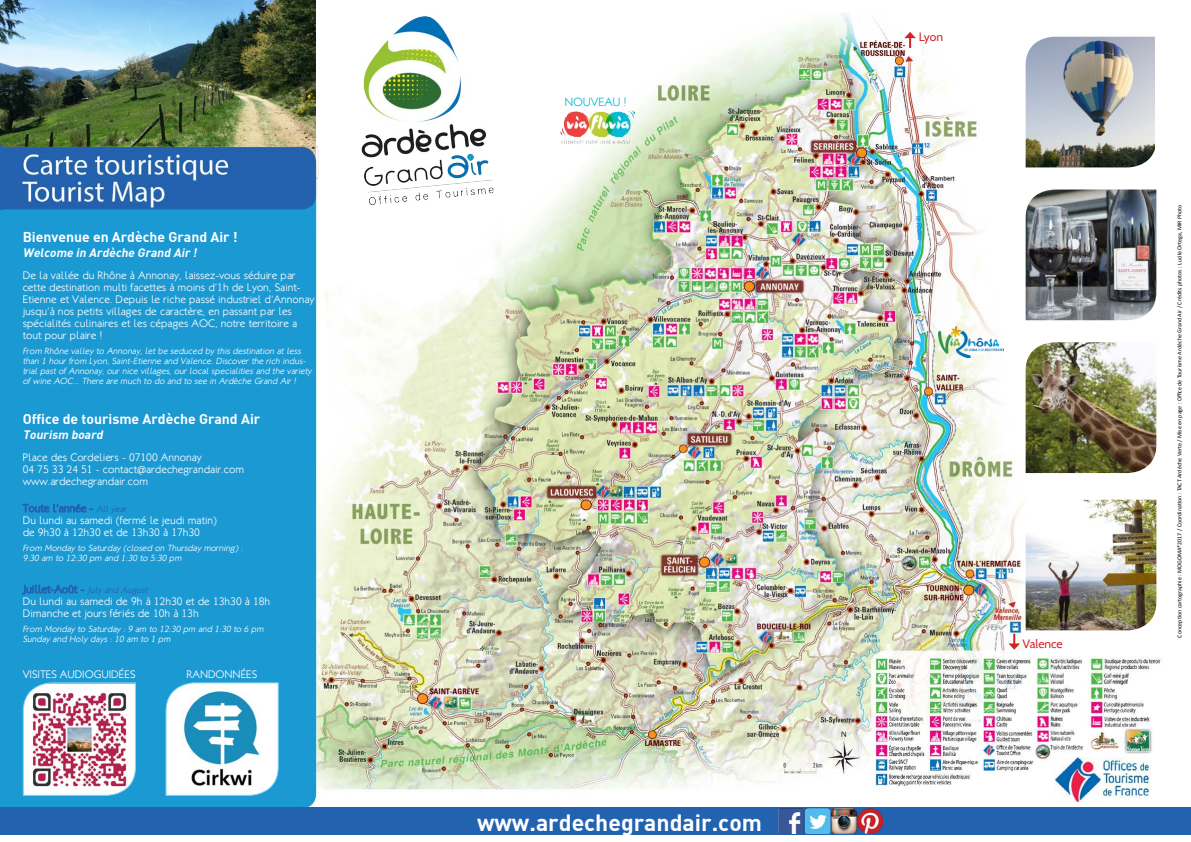
<style>
.page{position:relative;width:1191px;height:842px;background:#fff}
.page>*{position:absolute;margin:0;border:0;box-sizing:border-box;transform-origin:0 0}
.t1{font:23px "DIN Bold";color:#fff}
.t2{font:14px "DIN Bold";color:#fff}
.t3{font:italic 12px "DIN Bold";color:#fff}
.t4{font:12px "Cabin";letter-spacing:-.005em;color:#d2232a}
.t5{font:300 12px "Klill";color:#00bbd6}
.t6{font:300 11px/12px "Klill";color:#fff}
.t7{font:italic 300 9px/10px "Klill";color:#fff}
.t8{font:6px "Calibri";color:#000}
.s1{color:#2362af}
.s2{font-style:italic;font-size:9px;color:#2362af}
</style>
<div class="page">
<img style="left:0;top:0;width:1161px;height:801px">
<div style="left:0;top:209px;width:316px;height:598px;background:#1b99d3"></div>
<hr style="left:0;top:146px;width:3px;height:63px;background:#2362af">
<svg style="left:22px;top:503px;width:71px;height:10px"></svg>
<svg style="left:22px;top:584px;width:62px;height:11px"></svg>
<img style="left:1025px;top:37px;width:130px;height:130px">
<img style="left:1025px;top:189px;width:131px;height:131px">
<img style="left:1025px;top:342px;width:131px;height:131px">
<img style="left:1025px;top:500px;width:131px;height:130px">
<svg style="left:22px;top:682px;width:114px;height:114px"></svg>
<svg style="left:165px;top:682px;width:114px;height:114px"></svg>
<div style="left:0;top:807px;width:1191px;height:28px;background:#2362af"></div>
<img style="left:355px;top:14px;width:139px;height:191px">
<img style="left:1054px;top:758px;width:96px;height:45px">
<img style="left:938px;top:327px;width:65px;height:31px">
<img style="left:560px;top:111px;width:74px;height:33px">
<img style="left:778px;top:808px;width:104px;height:26px">
<div style="left:906px;top:48px;width:15px;height:8px;background:#fff"></div>
<svg style="left:904px;top:32px;width:12px;height:16px"></svg>
<svg style="left:1008px;top:634px;width:12px;height:16px"></svg>
<p class="t2" style="left:23px;top:228px;width:216px">Bienvenue en Ardèche Grand Air !</p>
<p class="t3" style="left:23px;top:244px;width:178px">Welcome in Ardèche Grand Air !</p>
<p class="t6" style="left:23px;top:269px;width:293px">De la vallée du Rhône à Annonay, laissez-vous séduire par cette destination multi facettes à moins d’1h de Lyon, Saint-Etienne et Valence. Depuis le riche passé industriel d’Annonay jusqu’à nos petits villages de caractère, en passant par les spécialités culinaires et les cépages AOC, notre territoire a tout pour plaire !</p>
<p class="t7" style="left:23px;top:346px;width:290px">From Rhône valley to Annonay, let be seduced by this destination at less than 1 hour from Lyon, Saint-Etienne and Valence. Discover the rich indus&shy;trial past of Annonay, our nice villages, our local specialities and the variety of wine AOC... There are much to do and to see in Ardèche Grand Air !</p>
<p class="t2" style="left:23px;top:410px;width:239px">Office de tourisme Ardèche Grand Air</p>
<p class="t3" style="left:23px;top:427px;width:84px">Tourism board</p>
<p class="t6" style="left:23px;top:451px;width:223px">Place des Cordeliers - 07100 Annonay<br>04 75 33 24 51 - contact@ardechegrandair.com www.ardechegrandair.com</p>
<p class="t6" style="left:23px;top:514px;width:196px">Du lundi au samedi (fermé le jeudi matin) de 9h30 à 12h30 et de 13h30 à 17h30</p>
<p class="t7" style="left:23px;top:543px;width:223px">From Monday to Saturday (closed on Thursday morning) :<br>9:30 am to 12:30 pm and 1:30 to 5:30 pm</p>
<p class="t6" style="left:23px;top:583px;width:249px"><span class="s1">Juillet-Août -</span> <span class="s2">July and August<br></span>Du lundi au samedi de 9h à 12h30 et de 13h30 à 18h<br>Dimanche et jours fériés de 10h à 13h</p>
<p class="t7" style="left:23px;top:624px;width:244px">From Monday to Saturday : 9 am to 12:30 pm and 1:30 to 6 pm<br>Sunday and Holy days : 10 am to 1 pm</p>
<p class="t6" style="left:23px;top:668px;width:24px">Visites</p>
<p class="t6" style="left:60px;top:668px;width:71px">audioguidées</p>
<p class="t6" style="left:187px;top:668px;width:66px">Randonnées</p>
<p class="t5" style="left:564px;top:95px;width:64px">nouveau !</p>
<h1 class="t1" style="left:477px;top:807px;width:286px">www.ardechegrandair.com</h1>
<p class="t4" style="left:918px;top:29px;width:26px">Lyon</p>
<p class="t4" style="left:1022px;top:636px;width:42px">Valence</p>
<p class="t8" style="left:1175px;top:637px;width:435px;rotate:-90deg">Conception cartographie : MOGOMA®2017 / Coordination : TACT Ardèche Verte / Mise en page : Office de Tourisme Ardèche Grand Air / Crédits photos : Lucile Ortega, MIR Photo</p>
</div>
